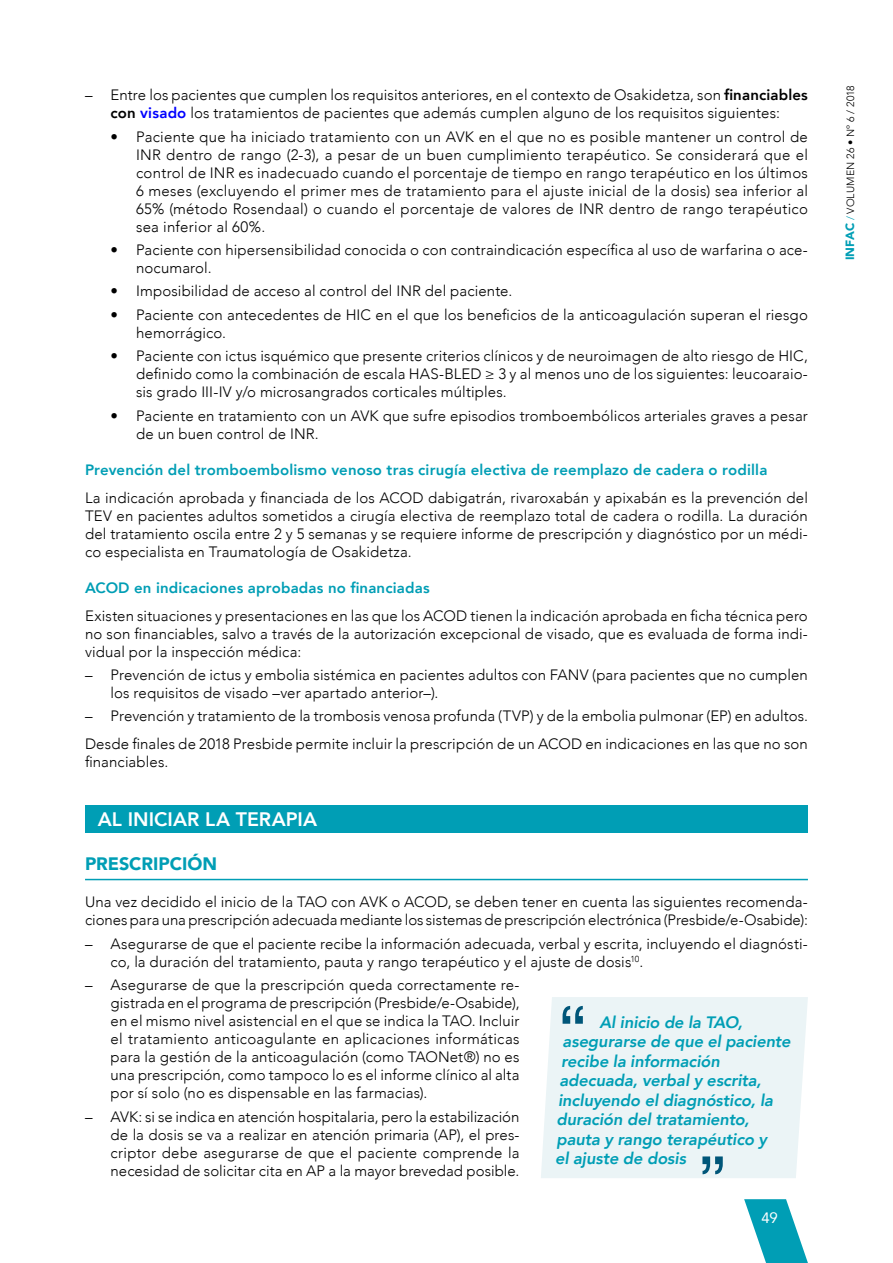
<style>
.page{position:relative;width:893px;height:1263px;background:#fff}
.page>*{position:absolute;margin:0;border:0;box-sizing:border-box;transform-origin:0 0}
.Titulo1{font:800 19.5px "Avenir";color:#fff}
.Titulo2{font:900 18px "Avenir";color:#009eb5}
.Texto_destacado{font:italic 800 16.5px "Avenir";letter-spacing:-.005em;color:#009eb5}
.Texto_general{font:300 15px/18px "Avenir";letter-spacing:.01em;color:#000}
.Texto_general-2{font:800 15px "Avenir";letter-spacing:.01em;color:#009eb5}
.t1{font:15px "Avenir";color:#fff}
.t2{font:300 10.5px "Avenir";letter-spacing:.015em;color:#000}
.s1{font-weight:800}
.s2{font-weight:800;color:#00f}
.s3{font-weight:900;font-size:12px;color:#009eb5}
.s4{color:#009eb5}
</style>
<div class="page">
<div style="left:85px;top:805px;width:723px;height:28px;background:#009eb5"></div>
<hr style="left:85px;top:879px;width:723px;height:1px;background:#009eb5">
<div style="left:541px;top:997px;width:267px;height:181px;background:#ebf4f6"></div>
<svg style="left:563px;top:1006px;width:20px;height:18px"></svg>
<svg style="left:702px;top:1156px;width:21px;height:18px"></svg>
<svg style="left:744px;top:1199px;width:64px;height:64px"></svg>
<p class="Texto_general" style="left:85px;top:86px;width:724px;text-align:center">– Entre los pacientes que cumplen los requisitos anteriores, en el contexto de Osakidetza, son <span class="s1">financiables con</span> <span class="s2">visado</span> los tratamientos de pacientes que además cumplen alguno de los requisitos siguientes:</p>
<p class="Texto_general" style="left:136px;top:127px;width:673px;text-align:justify;text-indent:-26px">• Paciente que ha iniciado tratamiento con un AVK en el que no es posible mantener un control de INR dentro de rango (2-3), a pesar de un buen cumplimiento terapéutico. Se considerará que el control de INR es inadecuado cuando el porcentaje de tiempo en rango terapéutico en los últimos 6 meses (excluyendo el primer mes de tratamiento para el ajuste inicial de la dosis) sea inferior al 65% (método Rosendaal) o cuando el porcentaje de valores de INR dentro de rango terapéutico sea inferior al 60%.</p>
<p class="Texto_general" style="left:136px;top:241px;width:673px;text-indent:-26px">• Paciente con hipersensibilidad conocida o con contraindicación específica al uso de warfarina o ace&shy;nocumarol.</p>
<p class="Texto_general" style="left:111px;top:282px;width:403px">• Imposibilidad de acceso al control del INR del paciente.</p>
<p class="Texto_general" style="left:136px;top:306px;width:673px;text-indent:-26px">• Paciente con antecedentes de HIC en el que los beneficios de la anticoagulación superan el riesgo hemorrágico.</p>
<p class="Texto_general" style="left:136px;top:347px;width:673px;text-align:justify;text-indent:-26px">• Paciente con ictus isquémico que presente criterios clínicos y de neuroimagen de alto riesgo de HIC, definido como la combinación de escala HAS-BLED ≥ 3 y al menos uno de los siguientes: leucoaraio&shy;sis grado III-IV y/o microsangrados corticales múltiples.</p>
<p class="Texto_general" style="left:136px;top:407px;width:673px;text-indent:-26px">• Paciente en tratamiento con un AVK que sufre episodios tromboembólicos arteriales graves a pesar de un buen control de INR.</p>
<p class="Texto_general-2" style="left:85px;top:458px;width:684px">Prevención del tromboembolismo venoso tras cirugía electiva de reemplazo de cadera o rodilla</p>
<p class="Texto_general" style="left:85px;top:488px;width:724px;text-align:justify">La indicación aprobada y financiada de los ACOD dabigatrán, rivaroxabán y apixabán es la prevención del TEV en pacientes adultos sometidos a cirugía electiva de reemplazo total de cadera o rodilla. La duración del tratamiento oscila entre 2 y 5 semanas y se requiere informe de prescripción y diagnóstico por un médi&shy;co especialista en Traumatología de Osakidetza.</p>
<p class="Texto_general-2" style="left:85px;top:576px;width:346px">ACOD en indicaciones aprobadas no financiadas</p>
<p class="Texto_general" style="left:85px;top:606px;width:724px;text-align:justify">Existen situaciones y presentaciones en las que los ACOD tienen la indicación aprobada en ficha técnica pero no son financiables, salvo a través de la autorización excepcional de visado, que es evaluada de forma indi&shy;vidual por la inspección médica:</p>
<p class="Texto_general" style="left:111px;top:666px;width:699px;text-indent:-26px">– Prevención de ictus y embolia sistémica en pacientes adultos con FANV (para pacientes que no cumplen los requisitos de visado –ver apartado anterior–).</p>
<p class="Texto_general" style="left:85px;top:707px;width:724px">– Prevención y tratamiento de la trombosis venosa profunda (TVP) y de la embolia pulmonar (EP) en adultos.</p>
<p class="Texto_general" style="left:85px;top:735px;width:724px">Desde finales de 2018 Presbide permite incluir la prescripción de un ACOD en indicaciones en las que no son financiables.</p>
<p class="Titulo1" style="left:98px;top:804px;width:221px">AL INICIAR LA TERAPIA</p>
<p class="Titulo2" style="left:85px;top:848px;width:134px">PRESCRIPCIÓN</p>
<p class="Texto_general" style="left:85px;top:893px;width:724px">Una vez decidido el inicio de la TAO con AVK o ACOD, se deben tener en cuenta las siguientes recomenda&shy;ciones para una prescripción adecuada mediante los sistemas de prescripción electrónica (Presbide/e-Osabide):</p>
<p class="Texto_general" style="left:111px;top:934px;width:699px;text-indent:-26px">– Asegurarse de que el paciente recibe la información adecuada, verbal y escrita, incluyendo el diagnósti&shy;co, la duración del tratamiento, pauta y rango terapéutico y el ajuste de dosis<sup>10</sup>.</p>
<p class="Texto_general" style="left:111px;top:976px;width:411px;text-align:justify;text-indent:-26px">– Asegurarse de que la prescripción queda correctamente re&shy;gistrada en el programa de prescripción (Presbide/e-Osabide), en el mismo nivel asistencial en el que se indica la TAO. Incluir el tratamiento anticoagulante en aplicaciones informáticas para la gestión de la anticoagulación (como TAONet®) no es una prescripción, como tampoco lo es el informe clínico al alta por sí solo (no es dispensable en las farmacias).</p>
<p class="Texto_general" style="left:111px;top:1107px;width:410px;text-align:justify;text-indent:-26px">– AVK: si se indica en atención hospitalaria, pero la estabilización de la dosis se va a realizar en atención primaria (AP), el pres&shy;criptor debe asegurarse de que el paciente comprende la necesidad de solicitar cita en AP a la mayor brevedad posible.</p>
<p class="Texto_destacado" style="left:599px;top:1012px;width:145px">Al inicio de la TAO,</p>
<p class="Texto_destacado" style="left:563px;top:1031px;width:230px">asegurarse de que el paciente</p>
<p class="Texto_destacado" style="left:561px;top:1051px;width:160px">recibe la información</p>
<p class="Texto_destacado" style="left:560px;top:1070px;width:203px">adecuada, verbal y escrita,</p>
<p class="Texto_destacado" style="left:558px;top:1090px;width:216px">incluyendo el diagnóstico, la</p>
<p class="Texto_destacado" style="left:557px;top:1109px;width:194px">duración del tratamiento,</p>
<p class="Texto_destacado" style="left:557px;top:1129px;width:212px">pauta y rango terapéutico y</p>
<p class="Texto_destacado" style="left:555px;top:1148px;width:133px">el ajuste de dosis</p>
<p class="t1" style="left:761px;top:1206px;width:18px">49</p>
<p class="t2" style="left:844px;top:260px;width:177px;rotate:-90deg"><span class="s3">INFAC</span> <span class="s4">/</span> VOLUMEN 26 • Nº 6 / 2018</p>
</div>
